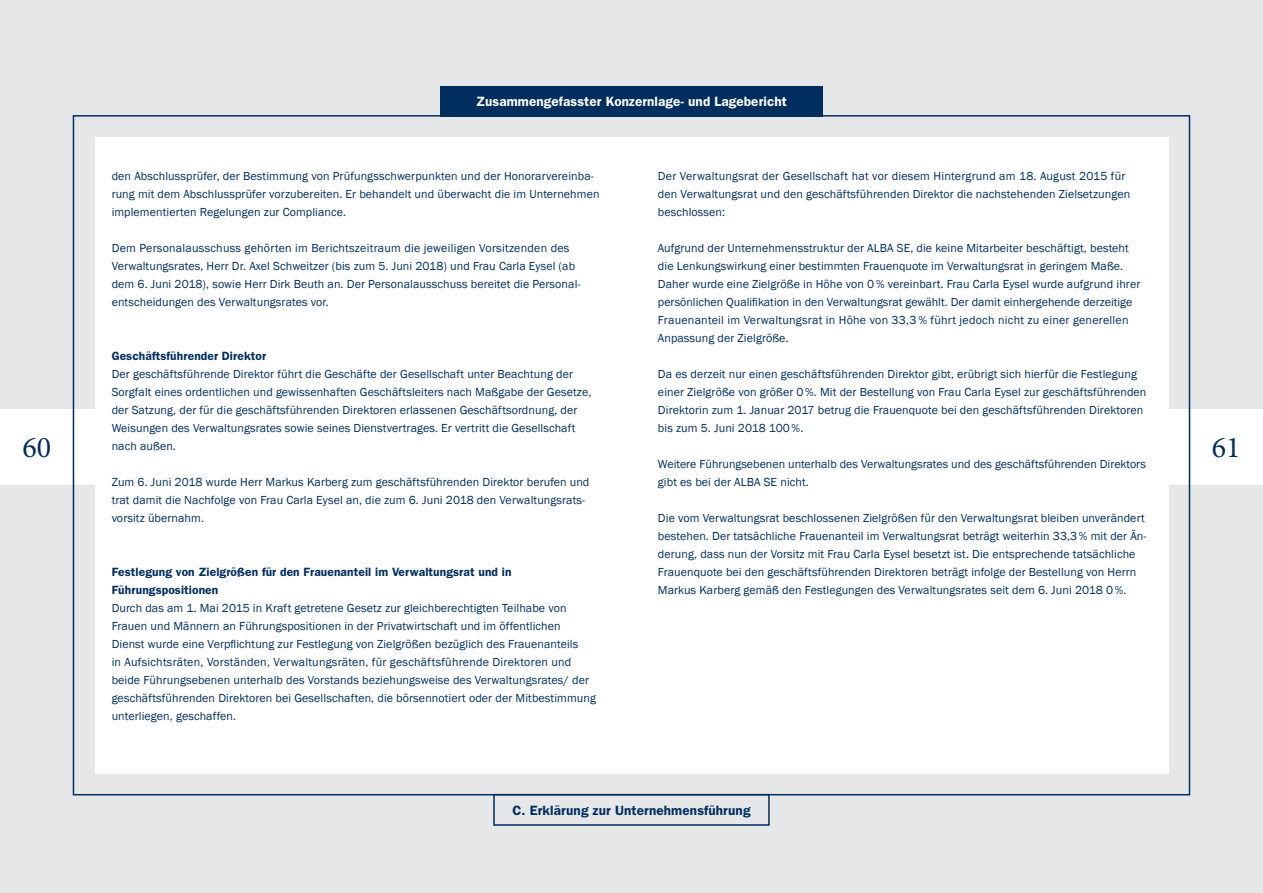
<style>
.page{position:relative;width:1263px;height:893px;background:#e6e7e9}
.page>*{position:absolute;margin:0;border:0;box-sizing:border-box;transform-origin:0 0}
.t1{font:30px "Minion Pro";color:#002e5e}
.t2{font:600 13.5px "Franklin Gothic";letter-spacing:.01em;color:#fff}
._01_COPY_BOLD{font:600 13.5px "Franklin Gothic";letter-spacing:.01em;color:#002e5e}
._01_COPY{font:12px/18px "Franklin Gothic";letter-spacing:.01em;color:#002e5e}
._01_COPY_BOLD-2{font:600 12px/18px "Franklin Gothic";letter-spacing:.01em;color:#002e5e}
</style>
<div class="page">
<div style="left:0;top:409px;width:1263px;height:75px;background:#fff"></div>
<div style="left:440px;top:86px;width:383px;height:31px;background:#002e5e"></div>
<div style="left:95px;top:137px;width:1073px;height:636px;background:#fff"></div>
<div style="left:493px;top:794px;width:277px;height:32px;border:2px solid #002e5e"></div>
<p class="t2" style="left:476px;top:93px;width:312px">Zusammengefasster Konzernlage- und Lagebericht</p>
<p class="_01_COPY" style="left:112px;top:167px;width:489px">den Abschlussprüfer, der Bestimmung von Prüfungsschwerpunkten und der Honorarvereinba&shy;rung mit dem Abschlussprüfer vorzubereiten. Er behandelt und überwacht die im Unternehmen implementierten Regelungen zur Compliance.</p>
<p class="_01_COPY" style="left:112px;top:239px;width:470px">Dem Personalausschuss gehörten im Berichtszeitraum die jeweiligen Vorsitzenden des Verwaltungsrates, Herr Dr. Axel Schweitzer (bis zum 5. Juni 2018) und Frau Carla Eysel (ab dem 6. Juni 2018), sowie Herr Dirk Beuth an. Der Personalausschuss bereitet die Personal&shy;entscheidungen des Verwaltungsrates vor.</p>
<p class="_01_COPY" style="left:658px;top:167px;width:474px">Der Verwaltungsrat der Gesellschaft hat vor diesem Hintergrund am 18. August 2015 für den Verwaltungsrat und den geschäftsführenden Direktor die nachstehenden Zielsetzungen beschlossen:</p>
<p class="_01_COPY" style="left:658px;top:239px;width:484px">Aufgrund der Unternehmensstruktur der ALBA SE, die keine Mitarbeiter beschäftigt, besteht die Lenkungswirkung einer bestimmten Frauenquote im Verwaltungsrat in geringem Maße.<br>Daher wurde eine Zielgröße in Höhe von 0% vereinbart. Frau Carla Eysel wurde aufgrund ihrer persönlichen Qualifikation in den Verwaltungsrat gewählt. Der damit einhergehende derzeitige Frauenanteil im Verwaltungsrat in Höhe von 33,3 % führt jedoch nicht zu einer generellen Anpassung der Zielgröße.</p>
<p class="_01_COPY" style="left:658px;top:365px;width:490px">Da es derzeit nur einen geschäftsführenden Direktor gibt, erübrigt sich hierfür die Festlegung einer Zielgröße von größer 0%. Mit der Bestellung von Frau Carla Eysel zur geschäftsführenden Direktorin zum 1. Januar 2017 betrug die Frauenquote bei den geschäftsführenden Direktoren bis zum 5. Juni 2018 100%.</p>
<p class="_01_COPY" style="left:658px;top:455px;width:489px">Weitere Führungsebenen unterhalb des Verwaltungsrates und des geschäftsführenden Direktors gibt es bei der ALBA SE nicht.</p>
<p class="_01_COPY" style="left:658px;top:509px;width:490px">Die vom Verwaltungsrat beschlossenen Zielgrößen für den Verwaltungsrat bleiben unverändert bestehen. Der tatsächliche Frauenanteil im Verwaltungsrat beträgt weiterhin 33,3% mit der Än&shy;derung, dass nun der Vorsitz mit Frau Carla Eysel besetzt ist. Die entsprechende tatsächliche Frauenquote bei den geschäftsführenden Direktoren beträgt infolge der Bestellung von Herrn Markus Karberg gemäß den Festlegungen des Verwaltungsrates seit dem 6. Juni 2018 0%.</p>
<p class="_01_COPY_BOLD-2" style="left:112px;top:347px;width:156px">Geschäftsführender Direktor</p>
<p class="_01_COPY" style="left:112px;top:365px;width:481px">Der geschäftsführende Direktor führt die Geschäfte der Gesellschaft unter Beachtung der Sorgfalt eines ordentlichen und gewissenhaften Geschäftsleiters nach Maßgabe der Gesetze, der Satzung, der für die geschäftsführenden Direktoren erlassenen Geschäftsordnung, der Weisungen des Verwaltungsrates sowie seines Dienstvertrages. Er vertritt die Gesellschaft nach außen.</p>
<p class="_01_COPY" style="left:112px;top:473px;width:479px">Zum 6. Juni 2018 wurde Herr Markus Karberg zum geschäftsführenden Direktor berufen und trat damit die Nachfolge von Frau Carla Eysel an, die zum 6. Juni 2018 den Verwaltungsrats&shy;vorsitz übernahm.</p>
<h1 class="t1" style="left:22px;top:428px;width:30px">60</h1>
<h1 class="t1" style="left:1212px;top:428px;width:30px">61</h1>
<p class="_01_COPY_BOLD-2" style="left:112px;top:563px;width:401px">Festlegung von Zielgrößen für den Frauenanteil im Verwaltungsrat und in<br>Führungspositionen</p>
<p class="_01_COPY" style="left:112px;top:599px;width:486px">Durch das am 1. Mai 2015 in Kraft getretene Gesetz zur gleichberechtigten Teilhabe von Frauen und Männern an Führungspositionen in der Privatwirtschaft und im öffentlichen Dienst wurde eine Verpflichtung zur Festlegung von Zielgrößen bezüglich des Frauenanteils<br>in Aufsichtsräten, Vorständen, Verwaltungsräten, für geschäftsführende Direktoren und beide Führungsebenen unterhalb des Vorstands beziehungsweise des Verwaltungsrates/ der geschäftsführenden Direktoren bei Gesellschaften, die börsennotiert oder der Mitbestimmung unterliegen, geschaffen.</p>
<p class="_01_COPY_BOLD" style="left:512px;top:802px;width:240px">C. Erklärung zur Unternehmensführung</p>
</div>
